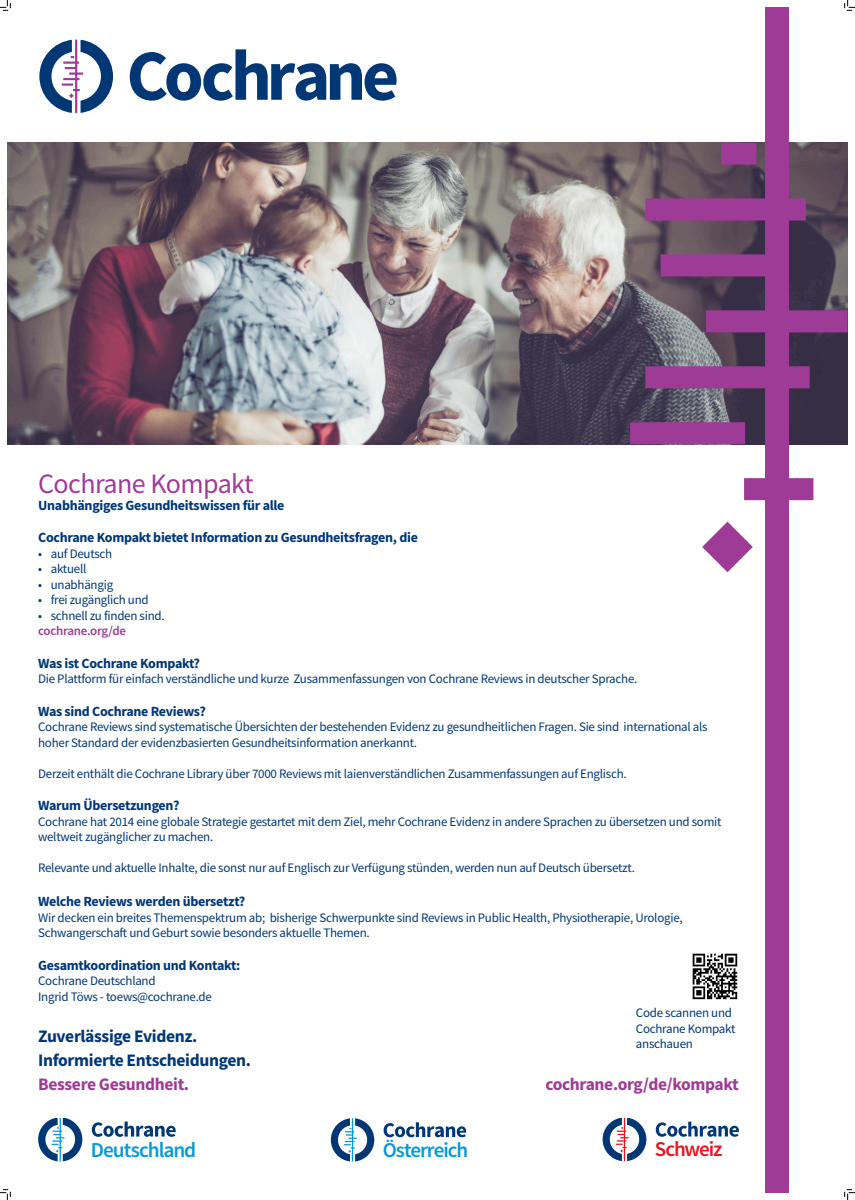
<style>
.page{position:relative;width:855px;height:1200px;background:#fff}
.page>*{position:absolute;margin:0;border:0;box-sizing:border-box;transform-origin:0 0}
.Heading_1{font:28px "Source Sans Pro";letter-spacing:-.02em;color:#9e3b96}
.t1{font:600 21.31px "Source Sans Pro";letter-spacing:-.05em;color:#069ad9}
.t2{font:600 21.14px "Source Sans Pro";letter-spacing:-.055em;color:#e01921}
.t3{font:600 20.96px "Source Sans Pro";letter-spacing:-.045em;color:#069ad9}
.Heading_2{font:700 17.5px "Source Sans Pro";letter-spacing:-.02em;color:#013775}
.Heading_2-2{font:700 17.5px "Source Sans Pro";letter-spacing:-.02em;color:#9e3b96}
.Heading_2-3{font:700 14px "Source Sans Pro";letter-spacing:-.02em;color:#013775}
.t4{font:12.95px/15.5px "Source Sans Pro";letter-spacing:-.02em;color:#013775}
.t5{font:600 12.95px "Source Sans Pro";letter-spacing:-.02em;color:#9e3b96}
</style>
<div class="page">
<img style="left:7px;top:142px;width:622px;height:302px">
<svg style="left:39px;top:40px;width:74px;height:73px"></svg>
<svg style="left:130px;top:49px;width:266px;height:52px"></svg>
<svg style="left:629px;top:7px;width:218px;height:716px"></svg>
<svg style="left:701px;top:521px;width:51px;height:51px"></svg>
<div style="left:764px;top:7px;width:24px;height:1185px;background:#9e3b96"></div>
<img style="left:692px;top:953px;width:46px;height:47px">
<svg style="left:38px;top:1118px;width:44px;height:43px"></svg>
<svg style="left:92px;top:1121px;width:83px;height:15px"></svg>
<svg style="left:602px;top:1118px;width:44px;height:43px"></svg>
<svg style="left:655px;top:1121px;width:83px;height:15px"></svg>
<svg style="left:330px;top:1118px;width:44px;height:43px"></svg>
<svg style="left:383px;top:1122px;width:83px;height:15px"></svg>
<svg style="left:0;top:0;width:11px;height:11px"></svg>
<svg style="left:0;top:1189px;width:11px;height:10px"></svg>
<svg style="left:843px;top:0;width:11px;height:11px"></svg>
<svg style="left:844px;top:1189px;width:10px;height:10px"></svg>
<p class="Heading_1" style="left:38px;top:466px;width:217px">Cochrane Kompakt</p>
<p class="Heading_2-3" style="left:38px;top:495px;width:248px">Unabhängiges Gesundheitswissen für alle</p>
<p class="Heading_2-3" style="left:38px;top:528px;width:381px">Cochrane Kompakt bietet Information zu Gesundheitsfragen, die</p>
<p class="t4" style="left:38px;top:545px;width:76px">• auf Deutsch</p>
<p class="t4" style="left:38px;top:561px;width:50px">• aktuell</p>
<p class="t4" style="left:38px;top:576px;width:76px">• unabhängig</p>
<p class="t4" style="left:38px;top:592px;width:112px">• frei zugänglich und</p>
<p class="t4" style="left:38px;top:607px;width:128px">• schnell zu finden sind.</p>
<p class="t5" style="left:38px;top:622px;width:89px">cochrane.org/de</p>
<p class="Heading_2-3" style="left:38px;top:653px;width:163px">Was ist Cochrane Kompakt?</p>
<p class="t4" style="left:38px;top:671px;width:600px">Die Plattform für einfach verständliche und kurze Zusammenfassungen von Cochrane Reviews in deutscher Sprache.</p>
<p class="Heading_2-3" style="left:38px;top:701px;width:169px">Was sind Cochrane Reviews?</p>
<p class="t4" style="left:38px;top:719px;width:670px">Cochrane Reviews sind systematische Übersichten der bestehenden Evidenz zu gesundheitlichen Fragen. Sie sind international als hoher Standard der evidenzbasierten Gesundheitsinformation anerkannt.</p>
<p class="t4" style="left:38px;top:765px;width:589px">Derzeit enthält die Cochrane Library über 7000 Reviews mit laienverständlichen Zusammenfassungen auf Englisch.</p>
<p class="Heading_2-3" style="left:38px;top:796px;width:143px">Warum Übersetzungen?</p>
<p class="t4" style="left:38px;top:813px;width:684px">Cochrane hat 2014 eine globale Strategie gestartet mit dem Ziel, mehr Cochrane Evidenz in andere Sprachen zu übersetzen und somit weltweit zugänglicher zu machen.</p>
<p class="t4" style="left:38px;top:860px;width:598px">Relevante und aktuelle Inhalte, die sonst nur auf Englisch zur Verfügung stünden, werden nun auf Deutsch übersetzt.</p>
<p class="Heading_2-3" style="left:38px;top:891px;width:209px">Welche Reviews werden übersetzt?</p>
<p class="t4" style="left:38px;top:909px;width:645px">Wir decken ein breites Themenspektrum ab; bisherige Schwerpunkte sind Reviews in Public Health, Physiotherapie, Urologie,<br>Schwangerschaft und Geburt sowie besonders aktuelle Themen.</p>
<p class="Heading_2-3" style="left:38px;top:955px;width:203px">Gesamtkoordination und Kontakt:</p>
<p class="t4" style="left:38px;top:972px;width:119px">Cochrane Deutschland</p>
<p class="t4" style="left:38px;top:988px;width:175px">Ingrid Töws - toews@cochrane.de</p>
<p class="t4" style="left:635px;top:1005px;width:98px">Code scannen und</p>
<p class="t4" style="left:635px;top:1020px;width:101px">Cochrane Kompakt</p>
<p class="t4" style="left:635px;top:1036px;width:58px">anschauen</p>
<p class="Heading_2" style="left:38px;top:1023px;width:161px">Zuverlässige Evidenz.</p>
<p class="Heading_2" style="left:38px;top:1047px;width:214px">Informierte Entscheidungen.</p>
<p class="Heading_2-2" style="left:38px;top:1071px;width:152px">Bessere Gesundheit.</p>
<p class="Heading_2-2" style="left:545px;top:1071px;width:195px">cochrane.org/de/kompakt</p>
<p class="t1" style="left:91px;top:1135px;width:107px">Deutschland</p>
<p class="t3" style="left:382px;top:1136px;width:87px">Österreich</p>
<p class="t2" style="left:654px;top:1135px;width:69px">Schweiz</p>
</div>
